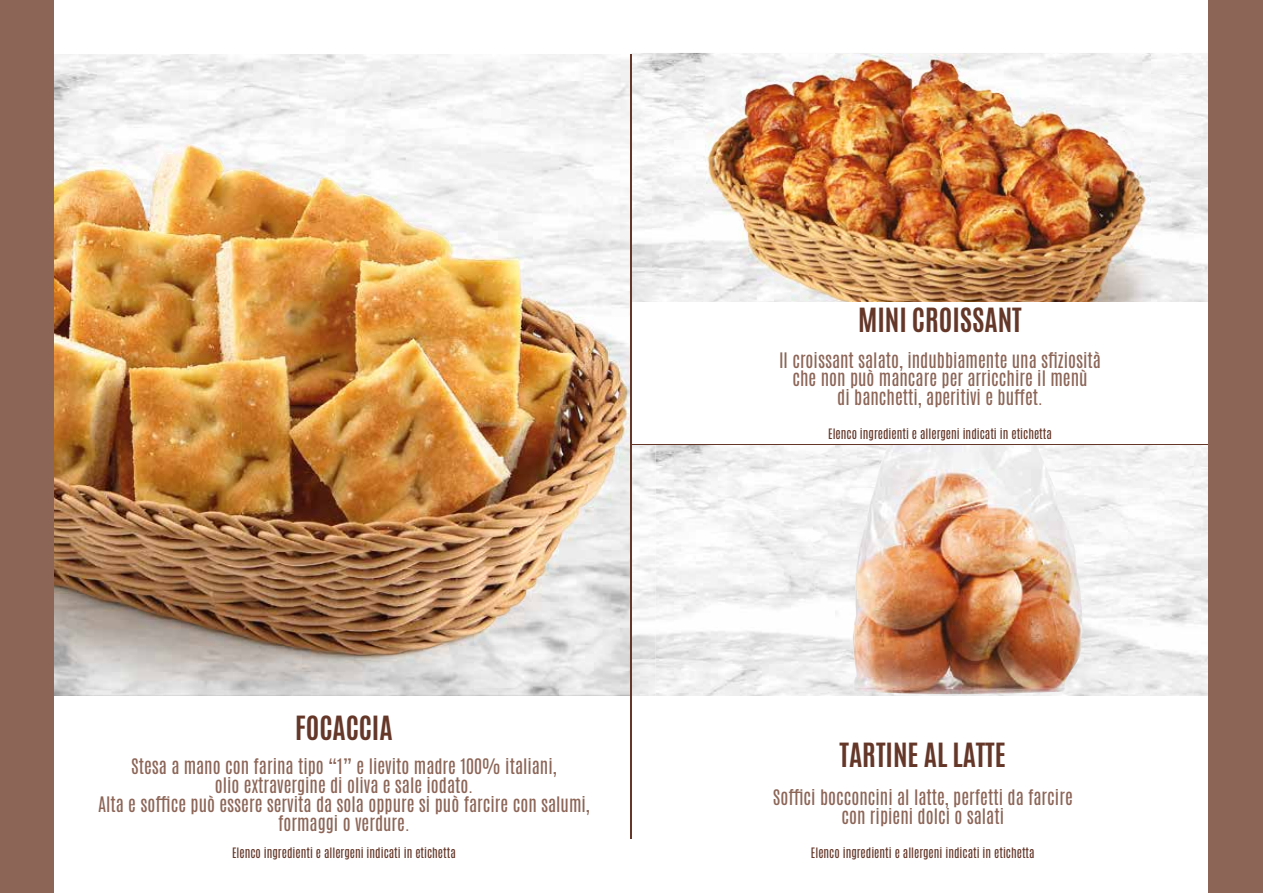
<style>
.page{position:relative;width:1263px;height:893px;background:#fff}
.page>*{position:absolute;margin:0;border:0;box-sizing:border-box;transform-origin:0 0}
.t1{font:700 27.9px "Antonio";color:#643729}
.t2{font:17.85px/18.9px "Antonio";color:#8c6557;text-align:center}
.t3{font:12px "Antonio";color:#643729}
</style>
<div class="page">
<img style="left:632px;top:53px;width:577px;height:643px">
<img style="left:853px;top:445px;width:229px;height:249px">
<img style="left:54px;top:54px;width:577px;height:642px">
<img style="left:54px;top:128px;width:51px;height:568px">
<img style="left:579px;top:128px;width:52px;height:568px">
<img style="left:632px;top:445px;width:23px;height:251px">
<img style="left:54px;top:145px;width:579px;height:514px">
<div style="left:0;top:0;width:54px;height:893px;background:#8c6557"></div>
<hr style="left:632px;top:444px;width:577px;height:1px;background:#643729">
<hr style="left:631px;top:54px;width:1px;height:785px;background:#643729">
<img style="left:706px;top:55px;width:444px;height:248px">
<img style="left:706px;top:60px;width:440px;height:243px">
<div style="left:632px;top:303px;width:581px;height:141px;background:#fff"></div>
<div style="left:1209px;top:0;width:54px;height:893px;background:#8c6557"></div>
<h1 class="t1" style="left:295px;top:707px;width:99px">FOCACCIA</h1>
<p class="t2" style="left:98px;top:757px;width:493px">Stesa a mano con farina tipo “1” e lievito madre 100% italiani,<br>olio extravergine di oliva e sale iodato.<br>Alta e soffice può essere servita da sola oppure si può farcire con salumi, formaggi o verdure.</p>
<p class="t3" style="left:232px;top:844px;width:225px">Elenco ingredienti e allergeni indicati in etichetta</p>
<h1 class="t1" style="left:858px;top:299px;width:165px">MINI CROISSANT</h1>
<p class="t2" style="left:779px;top:351px;width:323px">Il croissant salato, indubbiamente una sfiziosità che non può mancare per arricchire il menù<br>di banchetti, aperitivi e buffet.</p>
<p class="t3" style="left:828px;top:425px;width:225px">Elenco ingredienti e allergeni indicati in etichetta</p>
<h1 class="t1" style="left:839px;top:734px;width:168px">TARTINE AL LATTE</h1>
<p class="t2" style="left:773px;top:788px;width:301px">Soffici bocconcini al latte, perfetti da farcire con ripieni dolci o salati</p>
<p class="t3" style="left:811px;top:844px;width:225px">Elenco ingredienti e allergeni indicati in etichetta</p>
</div>
